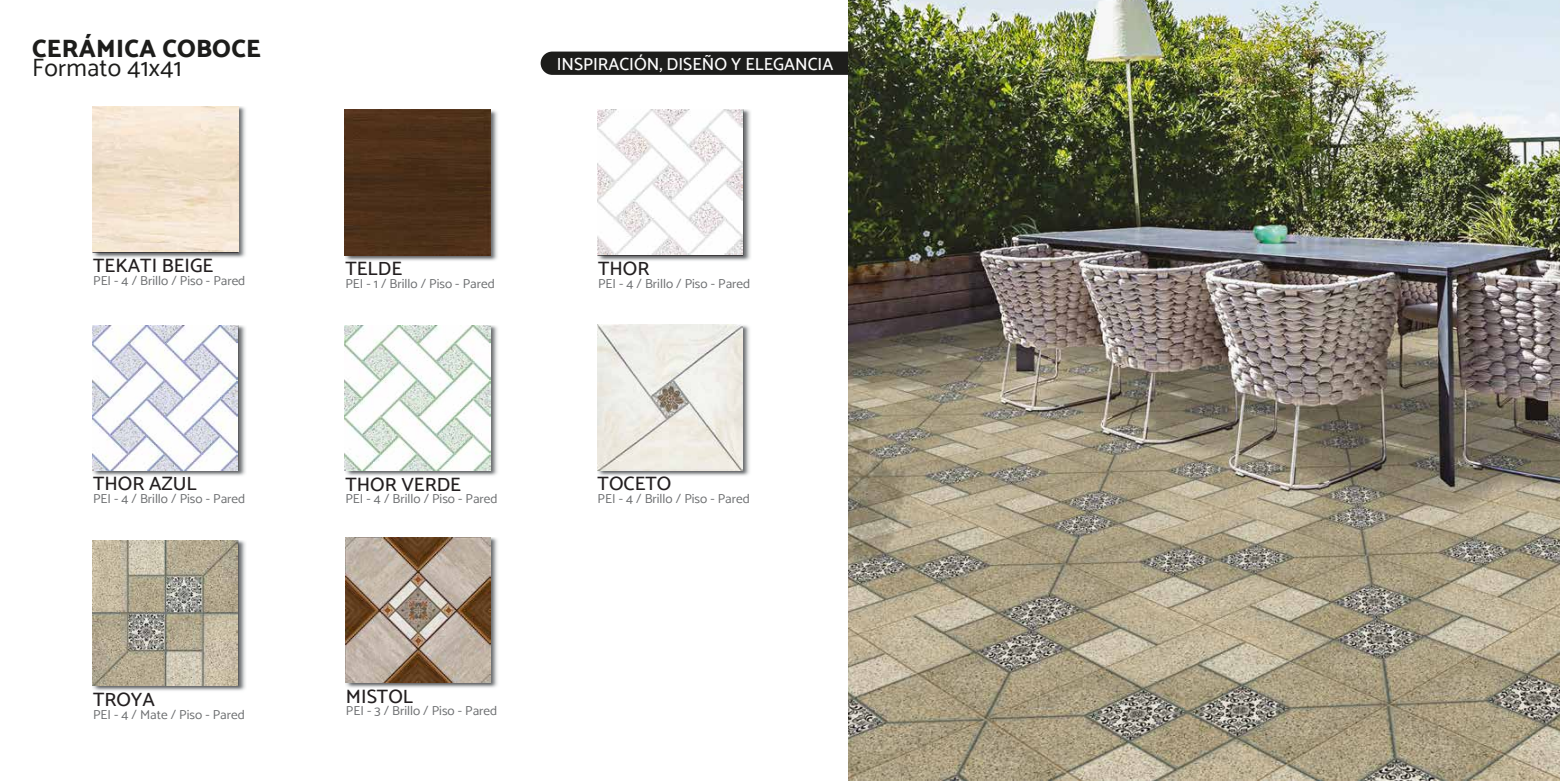
<style>
.page{position:relative;width:1560px;height:781px;background:#fff}
.page>*{position:absolute;margin:0;border:0;box-sizing:border-box;transform-origin:0 0}
.t1{font:800 25px "Catamaran";letter-spacing:.01em;color:#1d1d1b}
.t2{font:25px "Catamaran";letter-spacing:.01em;color:#1d1d1b}
.t3{font:500 19.25px "Catamaran";color:#231f20}
.t4{font:500 17.5px "Catamaran";color:#fff}
.t5{font:12.88px "Catamaran";color:#6d6f71}
</style>
<div class="page">
<img style="left:93px;top:325px;width:153px;height:151px">
<img style="left:92px;top:325px;width:146px;height:145px">
<img style="left:345px;top:325px;width:153px;height:151px">
<img style="left:345px;top:325px;width:145px;height:145px">
<img style="left:598px;top:110px;width:153px;height:151px">
<img style="left:597px;top:110px;width:146px;height:145px">
<img style="left:597px;top:325px;width:153px;height:151px">
<img style="left:597px;top:325px;width:145px;height:145px">
<img style="left:93px;top:540px;width:153px;height:151px">
<img style="left:92px;top:540px;width:146px;height:145px">
<div style="left:540px;top:52px;width:347px;height:23px;background:#1d1d1b;border-radius:12px"></div>
<img style="left:849px;top:0;width:710px;height:781px">
<img style="left:345px;top:110px;width:153px;height:151px">
<img style="left:345px;top:110px;width:145px;height:145px">
<img style="left:93px;top:106px;width:153px;height:152px">
<img style="left:93px;top:107px;width:145px;height:145px">
<img style="left:346px;top:537px;width:152px;height:151px">
<img style="left:345px;top:537px;width:146px;height:145px">
<h1 class="t1" style="left:32px;top:34px;width:230px">CERÁMICA COBOCE</h1>
<h1 class="t2" style="left:32px;top:53px;width:151px">Formato 41x41</h1>
<h3 class="t4" style="left:556px;top:53px;width:278px">INSPIRACIÓN, DISEÑO Y ELEGANCIA</h3>
<h2 class="t3" style="left:93px;top:254px;width:122px">TEKATI BEIGE</h2>
<p class="t5" style="left:93px;top:273px;width:154px">PEI - 4 / Brillo / Piso - Pared</p>
<h2 class="t3" style="left:345px;top:257px;width:58px">TELDE</h2>
<p class="t5" style="left:345px;top:276px;width:151px">PEI - 1 / Brillo / Piso - Pared</p>
<h2 class="t3" style="left:598px;top:257px;width:53px">THOR</h2>
<p class="t5" style="left:598px;top:276px;width:154px">PEI - 4 / Brillo / Piso - Pared</p>
<h2 class="t3" style="left:93px;top:472px;width:105px">THOR AZUL</h2>
<p class="t5" style="left:93px;top:491px;width:154px">PEI - 4 / Brillo / Piso - Pared</p>
<h2 class="t3" style="left:345px;top:472px;width:117px">THOR VERDE</h2>
<p class="t5" style="left:345px;top:491px;width:154px">PEI - 4 / Brillo / Piso - Pared</p>
<h2 class="t3" style="left:597px;top:472px;width:75px">TOCETO</h2>
<p class="t5" style="left:597px;top:491px;width:154px">PEI - 4 / Brillo / Piso - Pared</p>
<h2 class="t3" style="left:93px;top:688px;width:63px">TROYA</h2>
<p class="t5" style="left:93px;top:706px;width:153px">PEI - 4 / Mate / Piso - Pared</p>
<h2 class="t3" style="left:346px;top:684px;width:69px">MISTOL</h2>
<p class="t5" style="left:346px;top:703px;width:153px">PEI - 3 / Brillo / Piso - Pared</p>
</div>
